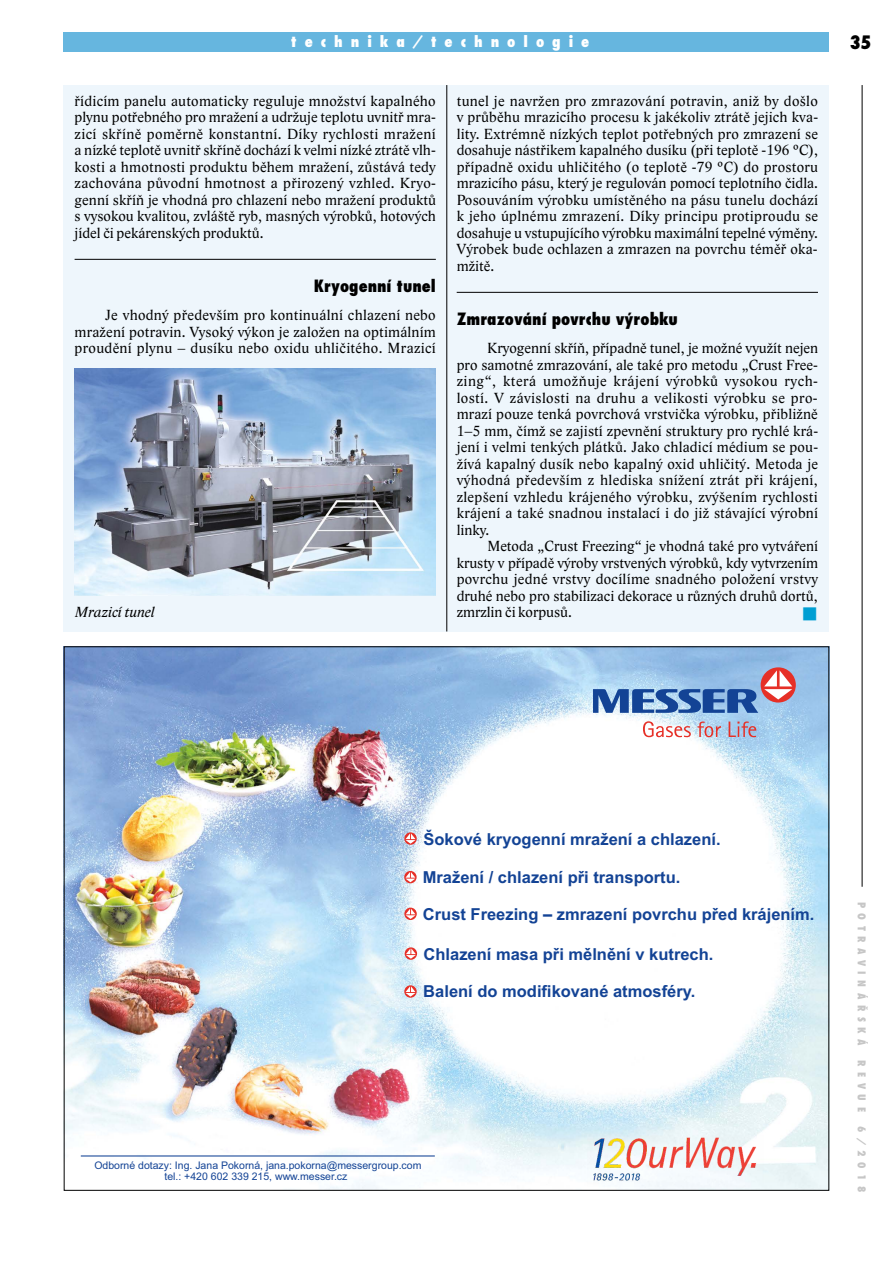
<style>
.page{position:relative;width:893px;height:1263px;background:#fff}
.page>*{position:absolute;margin:0;border:0;box-sizing:border-box;transform-origin:0 0}
.t1{font:800 18px "Fujiyama";color:#000}
.t2{font:700 16.5px "Arial";color:#134395}
.t3{font:800 16.5px "Fujiyama";color:#000}
.t4{font:15px/16.5px "Lido STFCE";letter-spacing:.015em;color:#000;text-align:justify}
.t5{font:800 15px "Fujiyama";letter-spacing:.53em;color:#fff}
.t6{font:italic 15px "Lido STFCE";color:#000}
.t7{font:10.5px/11.7px "Arial";color:#134395;text-align:center}
.t8{font:800 10.5px "Fujiyama";letter-spacing:.53em;color:#c6c6c6}
.s1{font-style:inherit}
</style>
<div class="page">
<hr style="left:862px;top:85px;width:1px;height:802px;background:#000">
<div style="left:64px;top:32px;width:765px;height:20px;background:#66b6df"></div>
<div style="left:64px;top:85px;width:765px;height:546px;background:#eef6fc"></div>
<hr style="left:75px;top:259px;width:361px;height:1px;background:#000">
<img style="left:75px;top:369px;width:361px;height:226px">
<hr style="left:457px;top:292px;width:361px;height:1px;background:#000">
<img style="left:66px;top:648px;width:761px;height:541px">
<svg style="left:643px;top:721px;width:113px;height:16px"></svg>
<svg style="left:593px;top:689px;width:165px;height:24px;background:#4d78b5"></svg>
<svg style="left:761px;top:667px;width:35px;height:35px"></svg>
<svg style="left:764px;top:670px;width:28px;height:29px"></svg>
<svg style="left:404px;top:871px;width:13px;height:12px"></svg>
<svg style="left:405px;top:872px;width:10px;height:10px"></svg>
<svg style="left:405px;top:947px;width:12px;height:13px"></svg>
<svg style="left:406px;top:948px;width:10px;height:11px"></svg>
<svg style="left:404px;top:985px;width:13px;height:13px"></svg>
<svg style="left:406px;top:986px;width:9px;height:11px"></svg>
<svg style="left:404px;top:908px;width:13px;height:12px"></svg>
<svg style="left:406px;top:909px;width:9px;height:10px"></svg>
<svg style="left:404px;top:832px;width:13px;height:13px"></svg>
<svg style="left:406px;top:833px;width:9px;height:11px"></svg>
<hr style="left:81px;top:1155px;width:354px;height:1px;background:#134395">
<img style="left:587px;top:1135px;width:177px;height:51px">
<hr style="left:446px;top:85px;width:1px;height:546px;background:#000">
<p class="t5" style="left:291px;top:32px;width:300px">technika/technologie</p>
<p class="t4" style="left:75px;top:93px;width:363px">řídicím panelu automaticky reguluje množství kapalného plynu potřebného pro mražení a udržuje teplotu uvnitř mra&shy;zicí skříně poměrně konstantní. Díky rychlosti mražení a nízké teplotě uvnitř skříně dochází k velmi nízké ztrátě vlh&shy;kosti a hmotnosti produktu během mražení, zůstává tedy zachována původní hmotnost a přirozený vzhled. Kryo&shy;genní skříň je vhodná pro chlazení nebo mražení produktů s vysokou kvalitou, zvláště ryb, masných výrobků, hotových jídel či pekárenských produktů.</p>
<p class="t3" style="left:314px;top:275px;width:124px">Kryogenní tunel</p>
<p class="t4" style="left:75px;top:307px;width:363px;text-indent:31px">Je vhodný především pro kontinuální chlazení nebo mražení potravin. Vysoký výkon je založen na optimálním proudění plynu – dusíku nebo oxidu uhličitého. Mrazicí</p>
<p class="t6" style="left:75px;top:603px;width:81px">Mrazicí tunel</p>
<p class="t4" style="left:457px;top:93px;width:363px">tunel je navržen pro zmrazování potravin, aniž by došlo v průběhu mrazicího procesu k jakékoliv ztrátě jejich kva&shy;lity. Extrémně nízkých teplot potřebných pro zmrazení se dosahuje nástřikem kapalného dusíku (při teplotě -196 °C), případně oxidu uhličitého (o teplotě -79 °C) do prostoru mrazicího pásu, který je regulován pomocí teplotního čidla.<br>Posouváním výrobku umístěného na pásu tunelu dochází k jeho úplnému zmrazení. Díky principu protiproudu se dosahuje u vstupujícího výrobku maximální tepelné výměny.<br>Výrobek bude ochlazen a zmrazen na povrchu téměř oka&shy;mžitě.</p>
<p class="t3" style="left:457px;top:308px;width:223px">Zmrazování povrchu výrobku</p>
<p class="t4" style="left:457px;top:340px;width:363px;text-indent:31px">Kryogenní skříň, případně tunel, je možné využít nejen pro samotné zmrazování, ale také pro metodu „Crust Free&shy;zing“, která umožňuje krájení výrobků vysokou rych&shy;lostí. V závislosti na druhu a velikosti výrobku se pro&shy;mrazí pouze tenká povrchová vrstvička výrobku, přibližně 1–5 mm, čímž se zajistí zpevnění struktury pro rychlé krá&shy;jení i velmi tenkých plátků. Jako chladicí médium se pou&shy;žívá kapalný dusík nebo kapalný oxid uhličitý. Metoda je výhodná především z hlediska snížení ztrát při krájení, zlepšení vzhledu krájeného výrobku, zvýšením rychlosti krájení a také snadnou instalací i do již stávající výrobní linky.</p>
<p class="t4" style="left:457px;top:538px;width:363px;text-indent:31px">Metoda „Crust Freezing“ je vhodná také pro vytváření krusty v případě výroby vrstvených výrobků, kdy vytvrzením povrchu jedné vrstvy docílíme snadného položení vrstvy druhé nebo pro stabilizaci dekorace u různých druhů dortů, zmrzlin či korpusů.</p>
<p class="t1" style="left:850px;top:31px;width:23px">35</p>
<p class="t2" style="left:423px;top:828px;width:299px">Šokové kryogenní mražení a chlazení.</p>
<p class="t2" style="left:423px;top:866px;width:259px">Mražení / chlazení při transportu.</p>
<p class="t2" style="left:423px;top:903px;width:393px">Crust Freezing <span class="s1">–</span> zmrazení povrchu před krájením.</p>
<p class="t2" style="left:424px;top:943px;width:291px">Chlazení masa při mělnění v kutrech.</p>
<p class="t2" style="left:423px;top:980px;width:274px">Balení do modifikované atmosféry.</p>
<p class="t7" style="left:94px;top:1159px;width:328px">Odborné dotazy: Ing. Jana Pokorná, jana.pokorna@messergroup.com tel.: +420 602 339 215, www.messer.cz</p>
<p class="t8" style="left:869px;top:901px;width:146px;rotate:90deg">POTRAVINÁŘSKÁ</p>
<p class="t8" style="left:869px;top:1060px;width:53px;rotate:90deg">REVUE</p>
<p class="t8" style="left:869px;top:1126px;width:68px;rotate:90deg">6/2018</p>
</div>
